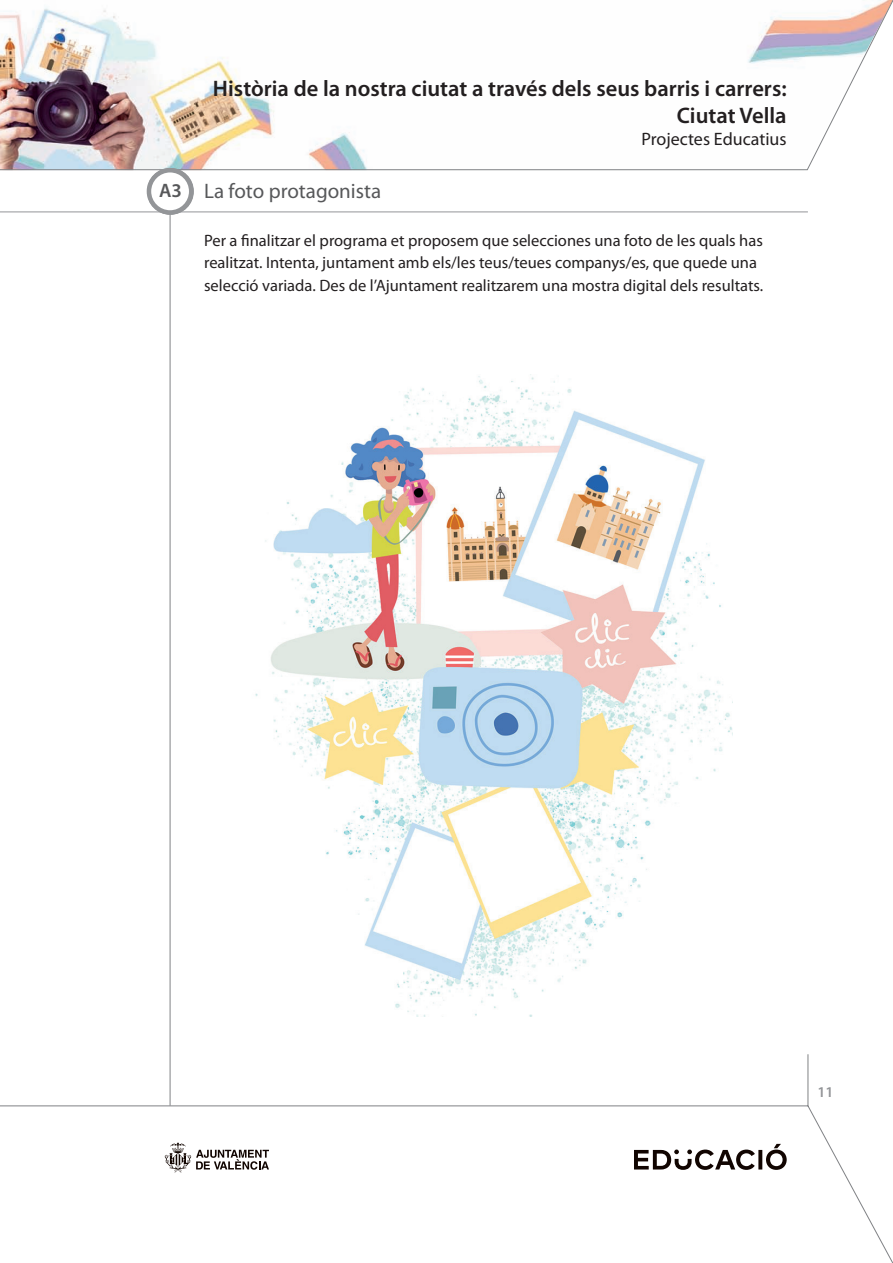
<style>
.page{position:relative;width:893px;height:1263px;background:#fff}
.page>*{position:absolute;margin:0;border:0;box-sizing:border-box;transform-origin:0 0}
.t1{font:600 22.5px/27px "Myriad Pro";color:#231f20;text-align:right}
.t2{font:21px "Myriad Pro";color:#57585a}
.t3{font:18px "Myriad Pro";color:#231f20}
.t4{font:16.5px/22.5px "Myriad Pro";color:#231f20}
.t5{font:600 15px "Myriad Pro";color:#939598}
.s1{font-weight:600;font-size:19.5px}
</style>
<div class="page">
<img style="left:255px;top:374px;width:478px;height:642px">
<svg style="left:0;top:0;width:893px;height:170px"></svg>
<svg style="left:0;top:1053px;width:893px;height:210px"></svg>
<svg style="left:165px;top:1142px;width:104px;height:30px"></svg>
<svg style="left:634px;top:1144px;width:153px;height:26px"></svg>
<hr style="left:170px;top:212px;width:1px;height:894px;background:#808285">
<hr style="left:0;top:212px;width:808px;height:1px;background:#939598">
<div style="left:149px;top:170px;width:43px;height:42px;background:#939598;border-radius:50%"></div>
<div style="left:149px;top:170px;width:42px;height:42px;background:#fff;border-radius:50%"></div>
<div style="left:147px;top:168px;width:46px;height:47px;border:4px solid #939598;border-radius:50%"></div>
<h1 class="t1" style="left:213px;top:74px;width:575px">Història de la nostra ciutat a través dels seus barris i carrers:<br>Ciutat Vella</h1>
<p class="t3" style="left:641px;top:127px;width:147px">Projectes Educatius</p>
<p class="t2" style="left:159px;top:178px;width:224px"><span class="s1">A3</span> La foto protagonista</p>
<p class="t4" style="left:204px;top:229px;width:561px">Per a finalitzar el programa et proposem que selecciones una foto de les quals has realitzat. Intenta, juntament amb els/les teus/teues companys/es, que quede una selecció variada. Des de l’Ajuntament realitzarem una mostra digital dels resultats.</p>
<p class="t5" style="left:817px;top:1083px;width:18px">11</p>
</div>
